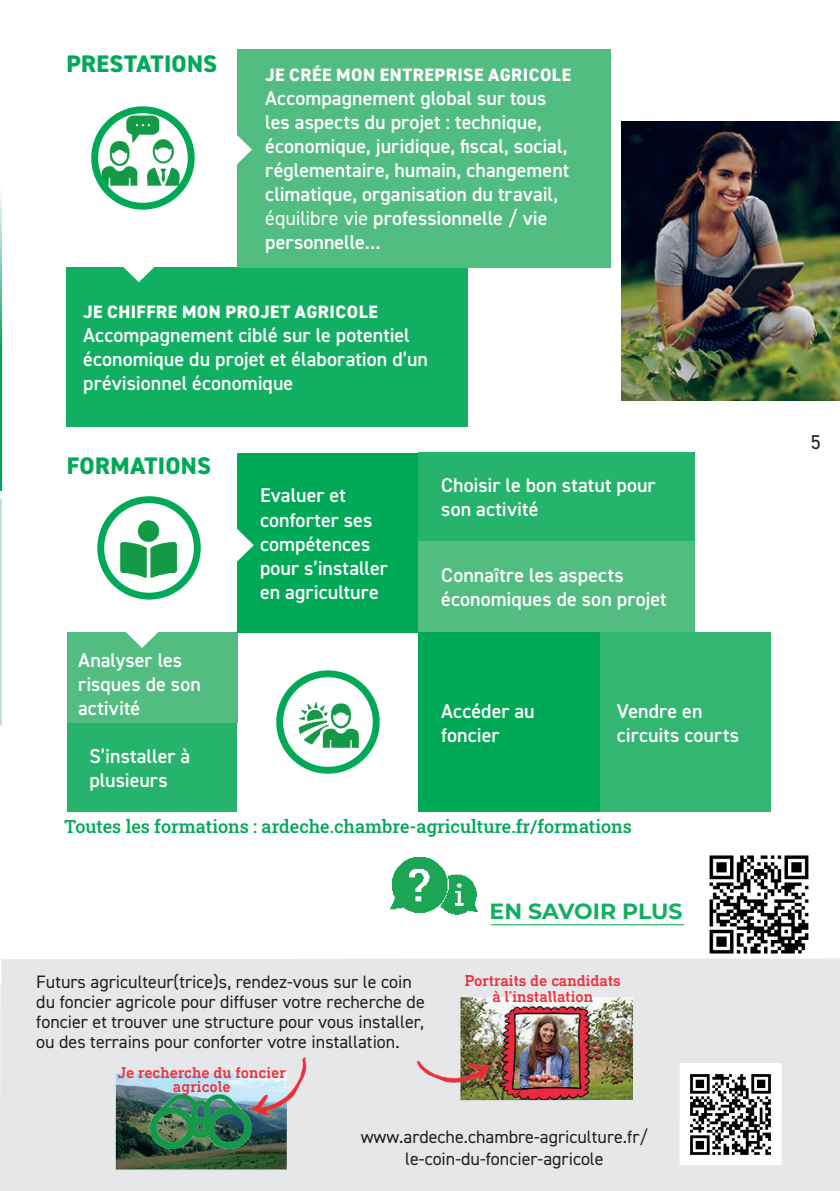
<style>
.page{position:relative;width:840px;height:1191px;background:#fff}
.page>*{position:absolute;margin:0;border:0;box-sizing:border-box;transform-origin:0 0}
.t1{font:800 24px "DIN2014";letter-spacing:.01em;color:#00a955}
.t2{font:700 22px "Montserrat";color:#11af61}
.t3{font:600 20px/24px "DIN2014";color:#fff}
.t4{font:20px "DIN2014";color:#231f20}
.t5{font:18px/20px "DIN2014";color:#231f20}
.t6{font:500 18px "Roboto Slab";color:#00a955}
.t7{font:800 18px "DIN2014";letter-spacing:.025em;color:#fff}
.t8{font:500 16px/16px "DIN Next Slab Pro";color:#ee3038;text-align:center}
.s1{font-weight:400}
</style>
<div class="page">
<img style="left:709px;top:855px;width:100px;height:99px">
<img style="left:390px;top:857px;width:87px;height:57px">
<hr style="left:490px;top:924px;width:193px;height:1px;background:#00a955">
<img style="left:621px;top:121px;width:218px;height:279px">
<hr style="left:0;top:0;width:1px;height:490px;background:#00a955">
<div style="left:0;top:958px;width:839px;height:233px;background:#e6e7e9"></div>
<img style="left:679px;top:1063px;width:102px;height:102px">
<img style="left:460px;top:997px;width:172px;height:103px">
<img style="left:414px;top:1039px;width:75px;height:56px">
<img style="left:116px;top:1073px;width:171px;height:96px">
<img style="left:251px;top:1046px;width:60px;height:77px">
<div style="left:66px;top:267px;width:401px;height:159px;background:#11af61"></div>
<div style="left:237px;top:49px;width:373px;height:218px;background:#52bd80"></div>
<img style="left:97px;top:107px;width:95px;height:96px">
<svg style="left:123px;top:267px;width:32px;height:15px"></svg>
<svg style="left:237px;top:135px;width:15px;height:29px"></svg>
<div style="left:91px;top:106px;width:103px;height:104px;border:7px solid #00a955;border-radius:50%"></div>
<hr style="left:0;top:499px;width:1px;height:225px;background:#c4e3cc">
<div style="left:276px;top:670px;width:103px;height:103px;border:7px solid #00a955;border-radius:50%"></div>
<div style="left:67px;top:632px;width:170px;height:91px;background:#52bd80"></div>
<div style="left:418px;top:632px;width:182px;height:179px;background:#00a955"></div>
<div style="left:237px;top:453px;width:181px;height:179px;background:#00a955"></div>
<div style="left:599px;top:632px;width:171px;height:179px;background:#32b671"></div>
<img style="left:102px;top:504px;width:91px;height:89px">
<div style="left:97px;top:496px;width:104px;height:103px;border:7px solid #00a955;border-radius:50%"></div>
<svg style="left:126px;top:632px;width:33px;height:16px"></svg>
<svg style="left:237px;top:528px;width:17px;height:34px"></svg>
<div style="left:418px;top:452px;width:276px;height:89px;background:#26b36b"></div>
<div style="left:418px;top:541px;width:276px;height:90px;background:#52bd80"></div>
<img style="left:293px;top:685px;width:77px;height:76px">
<div style="left:67px;top:723px;width:169px;height:88px;background:#26b36b"></div>
<svg style="left:0;top:958px;width:1px;height:26px"></svg>
<p class="t1" style="left:66px;top:48px;width:152px">PRESTATIONS</p>
<p class="t7" style="left:265px;top:63px;width:307px">JE CRÉE MON ENTREPRISE AGRICOLE</p>
<p class="t3" style="left:265px;top:86px;width:305px">Accompagnement global sur tous les aspects du projet : technique, économique, juridique, fiscal, social, réglementaire, humain, changement climatique, organisation du travail, <span class="s1">équilibre vie</span> professionnelle / vie personnelle...</p>
<p class="t7" style="left:83px;top:300px;width:296px">JE CHIFFRE MON PROJET AGRICOLE</p>
<p class="t3" style="left:83px;top:322px;width:346px">Accompagnement ciblé sur le potentiel économique du projet et élaboration d’un prévisionnel économique</p>
<p class="t1" style="left:67px;top:449px;width:146px">FORMATIONS</p>
<p class="t3" style="left:78px;top:648px;width:124px">Analyser les risques de son activité</p>
<p class="t3" style="left:260px;top:483px;width:129px">Evaluer et conforter ses compétences pour s’installer en agriculture</p>
<p class="t3" style="left:441px;top:473px;width:216px">Choisir le bon statut pour son activité</p>
<p class="t3" style="left:441px;top:562px;width:227px">Connaître les aspects économiques de son projet</p>
<p class="t3" style="left:441px;top:698px;width:95px">Accéder au foncier</p>
<p class="t3" style="left:616px;top:698px;width:124px">Vendre en circuits courts</p>
<p class="t3" style="left:89px;top:744px;width:102px">S’installer à plusieurs</p>
<p class="t6" style="left:64px;top:814px;width:569px">Toutes les formations : ardeche.chambre-agriculture.fr/formations</p>
<p class="t5" style="left:36px;top:972px;width:390px">Futurs agriculteur(trice)s, rendez-vous sur le coin du foncier agricole pour diffuser votre recherche de foncier et trouver une structure pour vous installer, ou des terrains pour conforter votre installation.</p>
<p class="t8" style="left:118px;top:1065px;width:170px;line-height:14px">Je recherche du foncier agricole</p>
<p class="t2" style="left:489px;top:895px;width:194px">EN SAVOIR PLUS</p>
<p class="t8" style="left:464px;top:972px;width:157px">Portraits de candidats à l’installation</p>
<p class="t5" style="left:360px;top:1125px;width:289px;line-height:21.6px;text-align:center">www.ardeche.chambre-agriculture.fr/ le-coin-du-foncier-agricole</p>
<p class="t4" style="left:810px;top:429px;width:11px">5</p>
</div>
